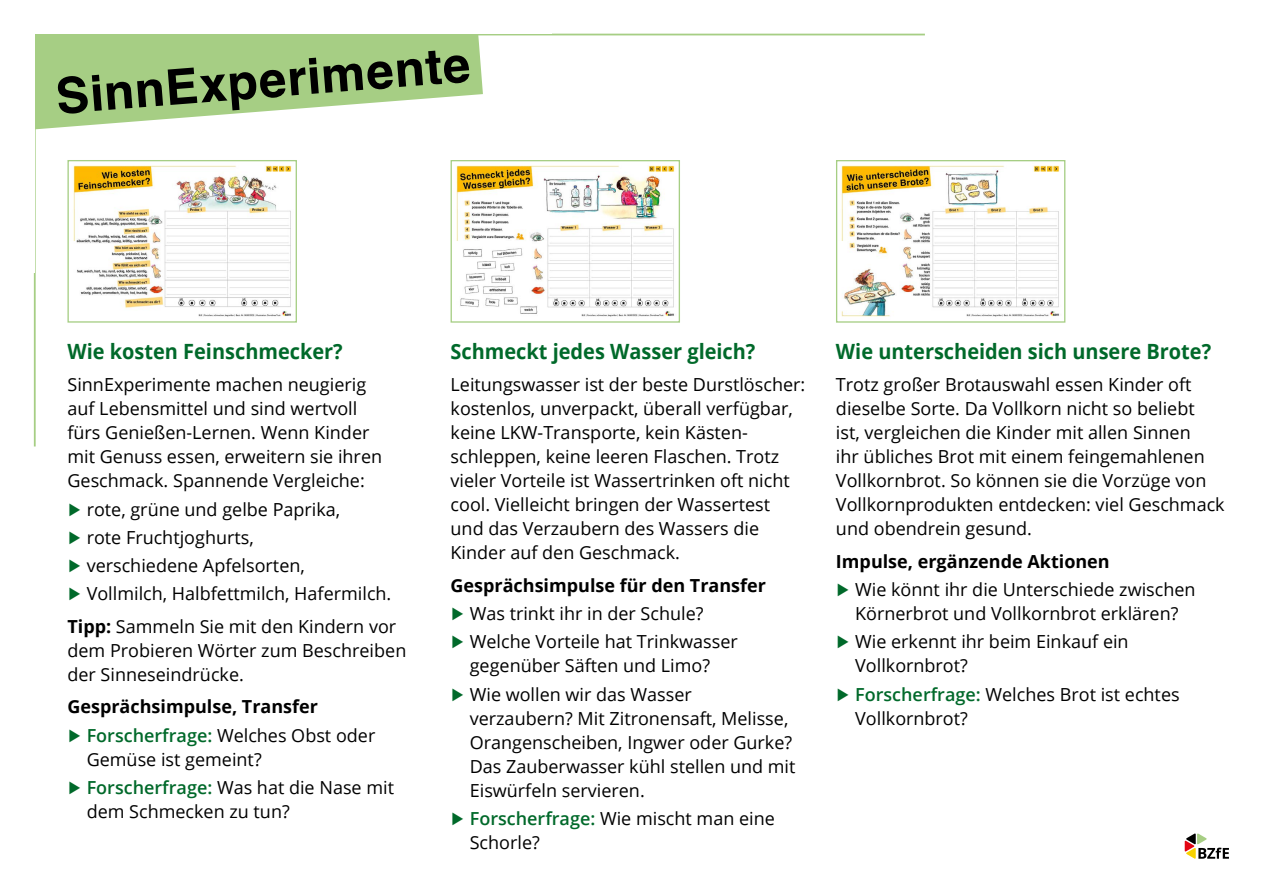
<style>
.page{position:relative;width:1263px;height:893px;background:#fff}
.page>*{position:absolute;margin:0;border:0;box-sizing:border-box;transform-origin:0 0}
.t1{font:700 49.35px "Schulbuch Nord OT";color:#000}
.t2{font:700 21px "Open Sans";color:#00692a;scale:.95 1}
.t3{font:18px/24px "Open Sans";color:#000}
.t4{font:700 18px/28.2px "Open Sans";color:#000}
.s1{font-family:"Arial";color:#00692a}
.s2{font-weight:700}
.s3{font-family:"Arial";font-weight:400;color:#00692a}
.s4{font-weight:600;color:#00692a}
.s5{font-weight:400}
</style>
<div class="page">
<svg style="left:33px;top:33px;width:892px;height:414px"></svg>
<div style="left:0;top:0;width:552px;height:34px;background:#fff"></div>
<div style="left:0;top:0;width:34px;height:272px;background:#fff"></div>
<img style="left:69px;top:162px;width:226px;height:159px">
<div style="left:67px;top:160px;width:230px;height:163px;border:1px solid #a6ce84"></div>
<img style="left:453px;top:162px;width:225px;height:159px">
<div style="left:451px;top:160px;width:229px;height:163px;border:1px solid #a6ce84"></div>
<img style="left:838px;top:162px;width:222px;height:159px">
<div style="left:836px;top:160px;width:229px;height:163px;border:1px solid #a6ce84"></div>
<svg style="left:1185px;top:833px;width:44px;height:26px"></svg>
<h1 class="t1" style="left:53px;top:67px;width:417px;rotate:-5deg">SinnExperimente</h1>
<p class="t2" style="left:67px;top:336px;width:291px">Wie kosten Feinschmecker?</p>
<p class="t3" style="left:67px;top:372px;width:316px">SinnExperimente machen neugierig auf Lebensmittel und sind wertvoll fürs Genießen-Lernen. Wenn Kinder mit Genuss essen, erweitern sie ihren Geschmack. Spannende Vergleiche:</p>
<p class="t3" style="left:67px;top:495px;width:325px;line-height:28.2px"><span class="s1">►</span> rote, grüne und gelbe Paprika,<br><span class="s1">►</span> rote Fruchtjoghurts,<br><span class="s1">►</span> verschiedene Apfelsorten,<br><span class="s1">►</span> Vollmilch, Halbfettmilch, Hafermilch.</p>
<p class="t3" style="left:67px;top:614px;width:340px"><span class="s2">Tipp:</span> Sammeln Sie mit den Kindern vor dem Probieren Wörter zum Beschreiben der Sinneseindrücke.</p>
<p class="t4" style="left:67px;top:692px;width:309px">Gesprächsimpulse, Transfer<br><span class="s3">►</span> <span class="s4">Forscherfrage:</span> <span class="s5">Welches Obst oder</span></p>
<p class="t3" style="left:67px;top:745px;width:328px;line-height:28.2px;text-indent:19px">Gemüse ist gemeint?<br><span class="s1">►</span> <span class="s4">Forscherfrage:</span> Was hat die Nase mit</p>
<p class="t3" style="left:87px;top:799px;width:205px">dem Schmecken zu tun?</p>
<p class="t2" style="left:451px;top:336px;width:322px">Schmeckt jedes Wasser gleich?</p>
<p class="t3" style="left:451px;top:372px;width:356px">Leitungswasser ist der beste Durstlöscher: kostenlos, unverpackt, überall verfügbar, keine LKW-Transporte, kein Kästen&shy;schleppen, keine leeren Flaschen. Trotz vieler Vorteile ist Wassertrinken oft nicht cool. Vielleicht bringen der Wassertest und das Verzaubern des Wassers die Kinder auf den Geschmack.</p>
<p class="t3" style="left:451px;top:571px;width:317px;line-height:28.2px"><span class="s2">Gesprächsimpulse für den Transfer </span><span class="s1">►</span> Was trinkt ihr in der Schule?<br><span class="s1">►</span> Welche Vorteile hat Trinkwasser</p>
<p class="t3" style="left:451px;top:651px;width:261px;line-height:28.2px;text-indent:19px">gegenüber Säften und Limo? <span class="s1">►</span> Wie wollen wir das Wasser</p>
<p class="t3" style="left:470px;top:706px;width:327px">verzaubern? Mit Zitronensaft, Melisse, Orangenscheiben, Ingwer oder Gurke?<br>Das Zauberwasser kühl stellen und mit Eiswürfeln servieren.</p>
<p class="t3" style="left:470px;top:806px;width:307px;text-indent:-19px"><span class="s1">►</span> <span class="s4">Forscherfrage:</span> Wie mischt man eine<br>Schorle?</p>
<p class="t2" style="left:836px;top:336px;width:396px">Wie unterscheiden sich unsere Brote?</p>
<p class="t3" style="left:836px;top:372px;width:390px">Trotz großer Brotauswahl essen Kinder oft dieselbe Sorte. Da Vollkorn nicht so beliebt<br>ist, vergleichen die Kinder mit allen Sinnen<br>ihr übliches Brot mit einem feingemahlenen Vollkornbrot. So können sie die Vorzüge von Vollkornprodukten entdecken: viel Geschmack und obendrein gesund.</p>
<p class="t3" style="left:836px;top:547px;width:361px;line-height:28.2px"><span class="s2">Impulse, ergänzende Aktionen<br></span><span class="s1">►</span> Wie könnt ihr die Unterschiede zwischen</p>
<p class="t3" style="left:836px;top:599px;width:344px;line-height:28.2px;text-indent:19px">Körnerbrot und Vollkornbrot erklären? <span class="s1">►</span> Wie erkennt ihr beim Einkauf ein</p>
<p class="t3" style="left:836px;top:651px;width:345px;line-height:28.2px;text-indent:19px">Vollkornbrot?<br><span class="s1">►</span> <span class="s4">Forscherfrage:</span> Welches Brot ist echtes</p>
<p class="t3" style="left:855px;top:706px;width:114px">Vollkornbrot?</p>
</div>
